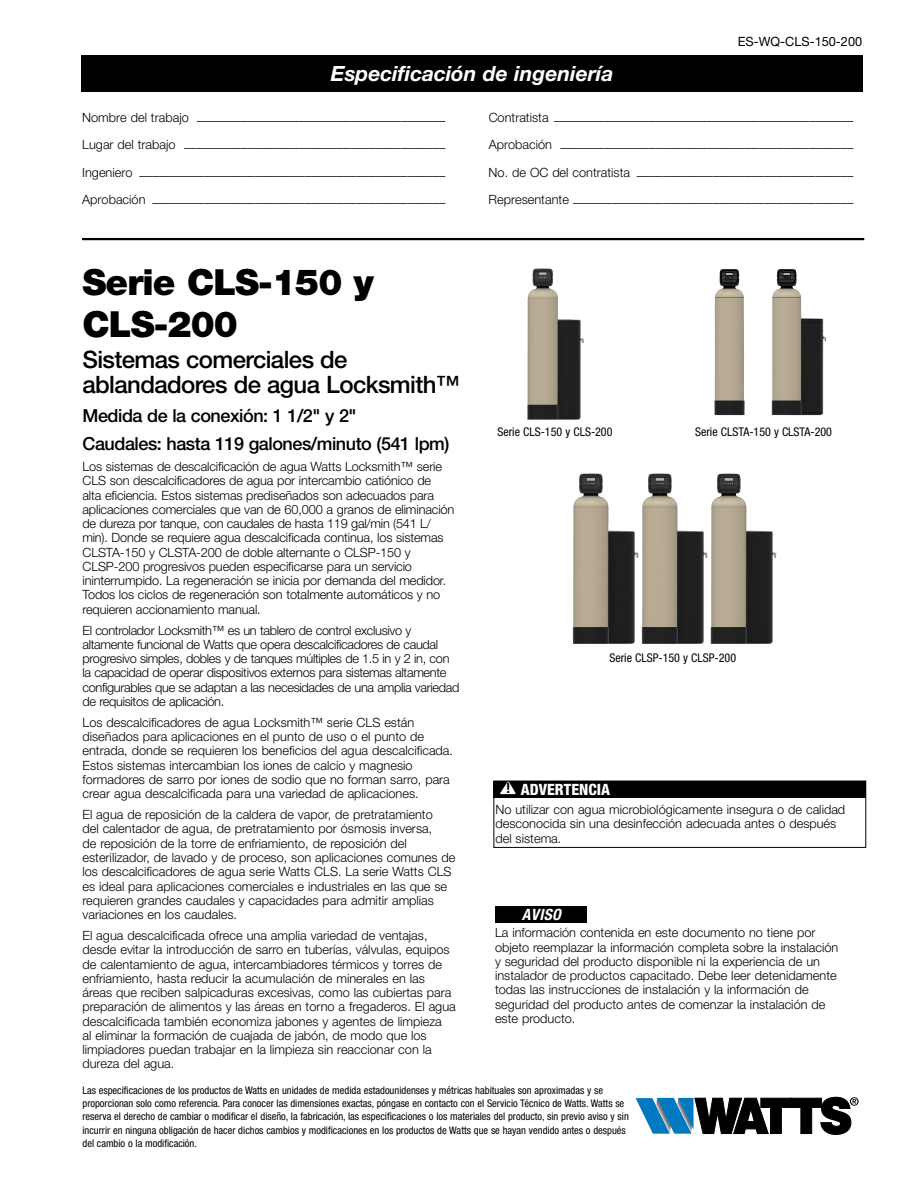
<style>
.page{position:relative;width:918px;height:1188px;background:#fff}
.page>*{position:absolute;margin:0;border:0;box-sizing:border-box;transform-origin:0 0}
.t1{font:900 36px/42px "Helvetica Neue LT Std";letter-spacing:-.025em;color:#000}
.t2{font:500 24px/25.5px "Helvetica Neue LT Std";letter-spacing:-.025em;color:#000}
.t3{font:italic 700 21px "Helvetica Neue LT Std";color:#fff}
.t4{font:500 18px "Helvetica Neue LT Std";letter-spacing:-.025em;color:#000}
.t5{font:800 condensed 15.6px "Helvetica Neue LT Std";color:#fff}
.t6{font:italic 700 condensed 15.6px "Helvetica Neue LT Std";letter-spacing:.025em;color:#fff}
.t7{font:300 12.75px/14.2px "Helvetica Neue LT Std";color:#000}
.t8{font:300 12.75px/14.2px "Helvetica Neue LT Std";letter-spacing:-.025em;color:#000}
.t9{font:12.75px "Helvetica Neue LT Std";color:#000}
.t10{font:condensed 12px "Helvetica Neue LT Std";color:#000}
.t11{font:condensed 10.5px/13.2px "Helvetica Neue LT Std";color:#000}
.s1{font-weight:700;font-size:14.55px;color:#000}
</style>
<div class="page">
<hr style="left:82px;top:238px;width:782px;height:2px;background:#000">
<div style="left:81px;top:55px;width:782px;height:37px;background:#000"></div>
<img style="left:527px;top:268px;width:57px;height:152px">
<img style="left:714px;top:269px;width:113px;height:147px">
<img style="left:572px;top:473px;width:205px;height:171px">
<div style="left:494px;top:781px;width:372px;height:16px;background:#000"></div>
<svg style="left:500px;top:783px;width:16px;height:11px"></svg>
<div style="left:494px;top:781px;width:372px;height:67px;border:1px solid #000"></div>
<div style="left:496px;top:906px;width:91px;height:17px;background:#000"></div>
<svg style="left:636px;top:1097px;width:223px;height:38px"></svg>
<p class="t3" style="left:331px;top:60px;width:284px">Especificación de ingeniería</p>
<p class="t9" style="left:738px;top:34px;width:126px">ES-WQ-CLS-150-200</p>
<p class="t7" style="left:489px;top:110px;width:61px">Contratista</p>
<p class="t7" style="left:489px;top:137px;width:65px">Aprobación</p>
<p class="t7" style="left:489px;top:165px;width:143px">No. de OC del contratista</p>
<p class="t7" style="left:489px;top:192px;width:82px">Representante</p>
<p class="t7" style="left:82px;top:110px;width:108px">Nombre del trabajo</p>
<p class="t7" style="left:82px;top:137px;width:95px">Lugar del trabajo</p>
<p class="t7" style="left:82px;top:165px;width:52px">Ingeniero</p>
<p class="t7" style="left:82px;top:192px;width:65px">Aprobación</p>
<p class="t7" style="left:197px;top:113px;width:250px">–––––––––––––––––––––––––––––––––––––––</p>
<p class="t7" style="left:554px;top:113px;width:301px">–––––––––––––––––––––––––––––––––––––––––––––––</p>
<p class="t7" style="left:184px;top:140px;width:263px">–––––––––––––––––––––––––––––––––––––––––</p>
<p class="t7" style="left:560px;top:140px;width:295px">––––––––––––––––––––––––––––––––––––––––––––––</p>
<p class="t7" style="left:140px;top:168px;width:308px">––––––––––––––––––––––––––––––––––––––––––––––––</p>
<p class="t7" style="left:637px;top:168px;width:218px">––––––––––––––––––––––––––––––––––</p>
<p class="t7" style="left:152px;top:195px;width:295px">––––––––––––––––––––––––––––––––––––––––––––––</p>
<p class="t7" style="left:573px;top:195px;width:282px">––––––––––––––––––––––––––––––––––––––––––––</p>
<h1 class="t1" style="left:82px;top:261px;width:293px">Serie CLS-150 y<br>CLS-200</h1>
<h2 class="t2" style="left:82px;top:346px;width:379px">Sistemas comerciales de ablandadores de agua Locksmith™</h2>
<p class="t4" style="left:82px;top:405px;width:276px">Medida de la conexión: 1 1/2" y 2"</p>
<h3 class="t4" style="left:82px;top:433px;width:369px">Caudales: hasta 119 galones/minuto (541 lpm)</h3>
<p class="t7" style="left:82px;top:459px;width:373px">Los sistemas de descalcificación de agua Watts Locksmith™ serie CLS son descalcificadores de agua por intercambio catiónico de<br>alta eficiencia. Estos sistemas prediseñados son adecuados para aplicaciones comerciales que van de 60,000 a granos de eliminación de dureza por tanque, con caudales de hasta 119 gal/min (541 L/ min). Donde se requiere agua descalcificada continua, los sistemas CLSTA‑150 y CLSTA‑200 de doble alternante o CLSP‑150 y CLSP‑200 progresivos pueden especificarse para un servicio ininterrumpido. La regeneración se inicia por demanda del medidor.<br>Todos los ciclos de regeneración son totalmente automáticos y no requieren accionamiento manual.</p>
<p class="t8" style="left:82px;top:623px;width:379px">El controlador Locksmith™ es un tablero de control exclusivo y altamente funcional de Watts que opera descalcificadores de caudal progresivo simples, dobles y de tanques múltiples de 1.5 in y 2 in, con la capacidad de operar dispositivos externos para sistemas altamente configurables que se adaptan a las necesidades de una amplia variedad de requisitos de aplicación.</p>
<p class="t7" style="left:82px;top:715px;width:372px">Los descalcificadores de agua Locksmith™ serie CLS están diseñados para aplicaciones en el punto de uso o el punto de entrada, donde se requieren los beneficios del agua descalcificada.<br>Estos sistemas intercambian los iones de calcio y magnesio formadores de sarro por iones de sodio que no forman sarro, para crear agua descalcificada para una variedad de aplicaciones.</p>
<p class="t7" style="left:82px;top:807px;width:374px">El agua de reposición de la caldera de vapor, de pretratamiento<br>del calentador de agua, de pretratamiento por ósmosis inversa,<br>de reposición de la torre de enfriamiento, de reposición del esterilizador, de lavado y de proceso, son aplicaciones comunes de los descalcificadores de agua serie Watts CLS. La serie Watts CLS es ideal para aplicaciones comerciales e industriales en las que se requieren grandes caudales y capacidades para admitir amplias variaciones en los caudales.</p>
<p class="t7" style="left:82px;top:928px;width:375px">El agua descalcificada ofrece una amplia variedad de ventajas, desde evitar la introducción de sarro en tuberías, válvulas, equipos de calentamiento de agua, intercambiadores térmicos y torres de enfriamiento, hasta reducir la acumulación de minerales en las áreas que reciben salpicaduras excesivas, como las cubiertas para preparación de alimentos y las áreas en torno a fregaderos. El agua descalcificada también economiza jabones y agentes de limpieza<br>al eliminar la formación de cuajada de jabón, de modo que los limpiadores puedan trabajar en la limpieza sin reaccionar con la dureza del agua.</p>
<p class="t10" style="left:497px;top:424px;width:117px">Serie CLS-150 y CLS-200</p>
<p class="t10" style="left:695px;top:425px;width:138px">Serie CLSTA-150 y CLSTA-200</p>
<p class="t10" style="left:609px;top:651px;width:128px">Serie CLSP-150 y CLSP-200</p>
<p class="t5" style="left:506px;top:780px;width:105px"><span class="s1">!</span> ADVERTENCIA</p>
<p class="t7" style="left:495px;top:802px;width:351px">No utilizar con agua microbiológicamente insegura o de calidad desconocida sin una desinfección adecuada antes o después del sistema.</p>
<p class="t6" style="left:522px;top:905px;width:41px">AVISO</p>
<p class="t7" style="left:495px;top:925px;width:345px">La información contenida en este documento no tiene por objeto reemplazar la información completa sobre la instalación y seguridad del producto disponible ni la experiencia de un instalador de productos capacitado. Debe leer detenidamente todas las instrucciones de instalación y la información de seguridad del producto antes de comenzar la instalación de este producto.</p>
<p class="t11" style="left:82px;top:1084px;width:548px">Las especificaciones de los productos de Watts en unidades de medida estadounidenses y métricas habituales son aproximadas y se proporcionan solo como referencia. Para conocer las dimensiones exactas, póngase en contacto con el Servicio Técnico de Watts. Watts se reserva el derecho de cambiar o modificar el diseño, la fabricación, las especificaciones o los materiales del producto, sin previo aviso y sin incurrir en ninguna obligación de hacer dichos cambios y modificaciones en los productos de Watts que se hayan vendido antes o después del cambio o la modificación.</p>
</div>
